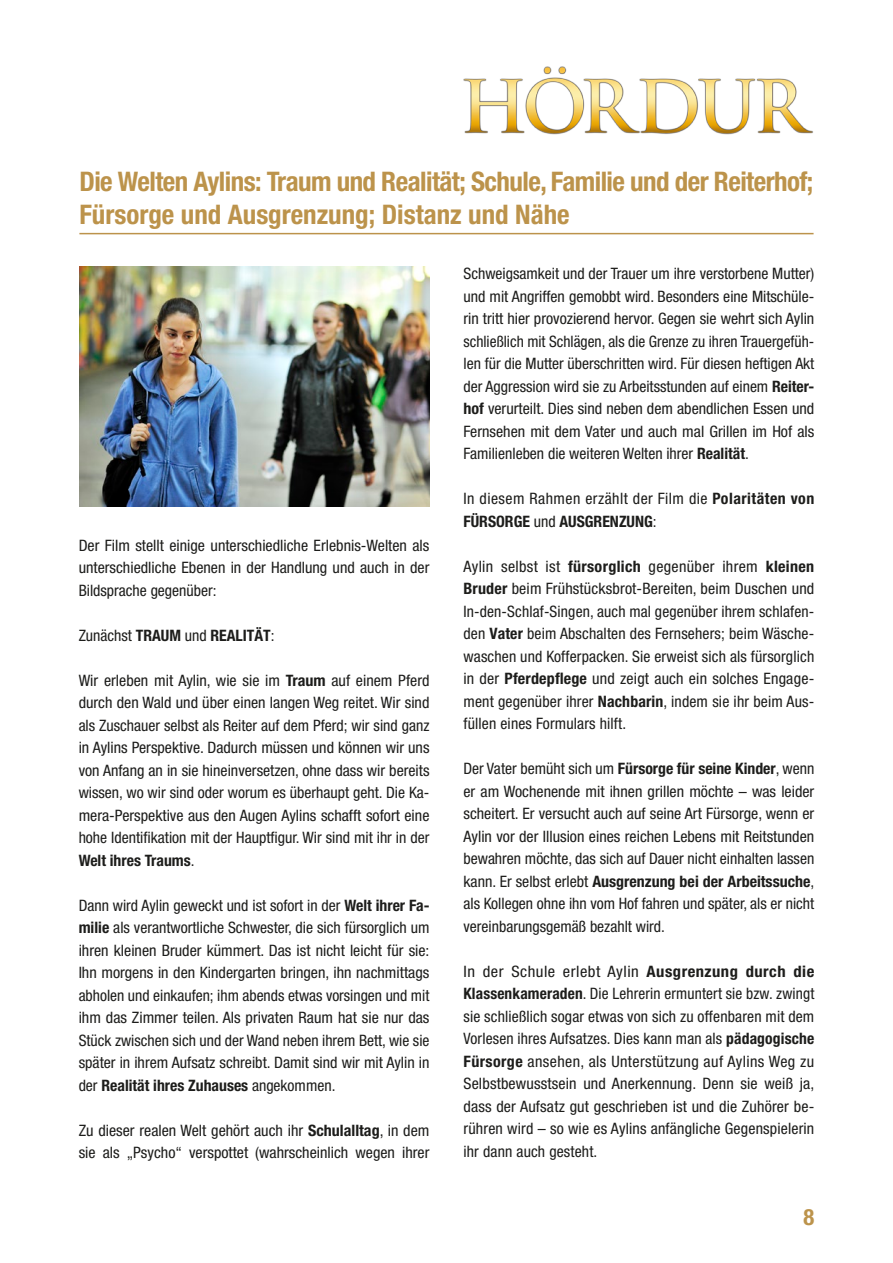
<style>
.page{position:relative;width:893px;height:1263px;background:#fff}
.page>*{position:absolute;margin:0;border:0;box-sizing:border-box;transform-origin:0 0}
.t1{font:700 condensed 27px/33px "Helvetica Neue";letter-spacing:-.02em;color:#bc934b}
.t2{font:700 condensed 22.5px "Helvetica Neue";color:#bc934b}
.t3{font:condensed 15.75px/22.5px "Helvetica Neue";color:#1d1d1b;text-align:justify}
.t4{font:condensed 15.75px/22.5px "Helvetica Neue";color:#1d1d1b;text-align:justify;scale:1.05 1}
.t5{font:condensed 15.75px/22.5px "Helvetica Neue";letter-spacing:.03em;color:#1d1d1b}
.t6{font:700 condensed 15.75px "Helvetica Neue";color:#1d1d1b}
.s1{font-weight:400}
.s2{font-weight:700}
</style>
<div class="page">
<img style="left:463px;top:66px;width:350px;height:69px">
<hr style="left:79px;top:233px;width:735px;height:1px;background:#bc934b">
<img style="left:79px;top:267px;width:350px;height:239px">
<h1 class="t1" style="left:79px;top:165px;width:735px">Die Welten Aylins: Traum und Realität; Schule, Familie und der Reiterhof;<br>Fürsorge und Ausgrenzung; Distanz und Nähe</h1>
<p class="t3" style="left:79px;top:534px;width:352px">Der Film stellt einige unterschiedliche Erlebnis-Welten als unterschiedliche Ebenen in der Handlung und auch in der Bildsprache gegenüber:</p>
<p class="t6" style="left:79px;top:626px;width:197px"><span class="s1">Zunächst</span> TRAUM <span class="s1">und</span> REALITÄT<span class="s1">:</span></p>
<p class="t3" style="left:79px;top:669px;width:352px">Wir erleben mit Aylin, wie sie im <span class="s2">Traum</span> auf einem Pferd durch den Wald und über einen langen Weg reitet. Wir sind als Zuschauer selbst als Reiter auf dem Pferd; wir sind ganz in Aylins Perspektive. Dadurch müssen und können wir uns von Anfang an in sie hineinversetzen, ohne dass wir bereits wissen, wo wir sind oder worum es überhaupt geht. Die Ka&shy;mera-Perspektive aus den Augen Aylins schafft sofort eine hohe Identifikation mit der Hauptfigur. Wir sind mit ihr in der <span class="s2">Welt ihres Traums</span>.</p>
<p class="t3" style="left:79px;top:894px;width:352px">Dann wird Aylin geweckt und ist sofort in der <span class="s2">Welt ihrer Fa&shy;milie</span> als verantwortliche Schwester, die sich fürsorglich um ihren kleinen Bruder kümmert. Das ist nicht leicht für sie:<br>Ihn morgens in den Kindergarten bringen, ihn nachmittags abholen und einkaufen; ihm abends etwas vorsingen und mit ihm das Zimmer teilen. Als privaten Raum hat sie nur das Stück zwischen sich und der Wand neben ihrem Bett, wie sie später in ihrem Aufsatz schreibt. Damit sind wir mit Aylin in der <span class="s2">Realität ihres Zuhauses</span> angekommen.</p>
<p class="t3" style="left:79px;top:1119px;width:352px">Zu dieser realen Welt gehört auch ihr <span class="s2">Schulalltag</span>, in dem sie als „Psycho“ verspottet (wahrscheinlich wegen ihrer</p>
<p class="t3" style="left:463px;top:262px;width:352px">Schweigsamkeit und der Trauer um ihre verstorbene Mutter) und mit Angriffen gemobbt wird. Besonders eine Mitschüle&shy;rin tritt hier provozierend hervor. Gegen sie wehrt sich Aylin schließlich mit Schlägen, als die Grenze zu ihren Trauergefüh&shy;len für die Mutter überschritten wird. Für diesen heftigen Akt der Aggression wird sie zu Arbeitsstunden auf einem <span class="s2">Reiter&shy;hof</span> verurteilt. Dies sind neben dem abendlichen Essen und Fernsehen mit dem Vater und auch mal Grillen im Hof als Familienleben die weiteren Welten ihrer <span class="s2">Realität</span>.</p>
<p class="t5" style="left:463px;top:487px;width:352px">In diesem Rahmen erzählt der Film die <span class="s2">Polaritäten von<br>FÜRSORGE</span> und <span class="s2">AUSGRENZUNG</span>:</p>
<p class="t3" style="left:463px;top:555px;width:352px">Aylin selbst ist <span class="s2">fürsorglich</span> gegenüber ihrem <span class="s2">kleinen Bruder</span> beim Frühstücksbrot-Bereiten, beim Duschen und In-den-Schlaf-Singen, auch mal gegenüber ihrem schlafen&shy;den <span class="s2">Vater</span> beim Abschalten des Fernsehers; beim Wäsche&shy;waschen und Kofferpacken. Sie erweist sich als fürsorglich in der <span class="s2">Pferdepflege</span> und zeigt auch ein solches Engage&shy;ment gegenüber ihrer <span class="s2">Nachbarin</span>, indem sie ihr beim Aus&shy;füllen eines Formulars hilft.</p>
<p class="t3" style="left:463px;top:757px;width:352px">Der Vater bemüht sich um <span class="s2">Fürsorge für seine Kinder</span>, wenn er am Wochenende mit ihnen grillen möchte – was leider scheitert. Er versucht auch auf seine Art Fürsorge, wenn er Aylin vor der Illusion eines reichen Lebens mit Reitstunden bewahren möchte, das sich auf Dauer nicht einhalten lassen kann. Er selbst erlebt <span class="s2">Ausgrenzung bei der Arbeitssuche</span>, als Kollegen ohne ihn vom Hof fahren und später, als er nicht vereinbarungsgemäß bezahlt wird.</p>
<p class="t4" style="left:463px;top:960px;width:336px">In der Schule erlebt Aylin <span class="s2">Ausgrenzung durch die Klassenkameraden</span>. Die Lehrerin ermuntert sie bzw. zwingt sie schließlich sogar etwas von sich zu offenbaren mit dem Vorlesen ihres Aufsatzes. Dies kann man als <span class="s2">pädagogische Fürsorge</span> ansehen, als Unterstützung auf Aylins Weg zu Selbstbewusstsein und Anerkennung. Denn sie weiß ja, dass der Aufsatz gut geschrieben ist und die Zuhörer be&shy;rühren wird – so wie es Aylins anfängliche Gegenspielerin ihr dann auch gesteht.</p>
<h2 class="t2" style="left:803px;top:1203px;width:12px">8</h2>
</div>
